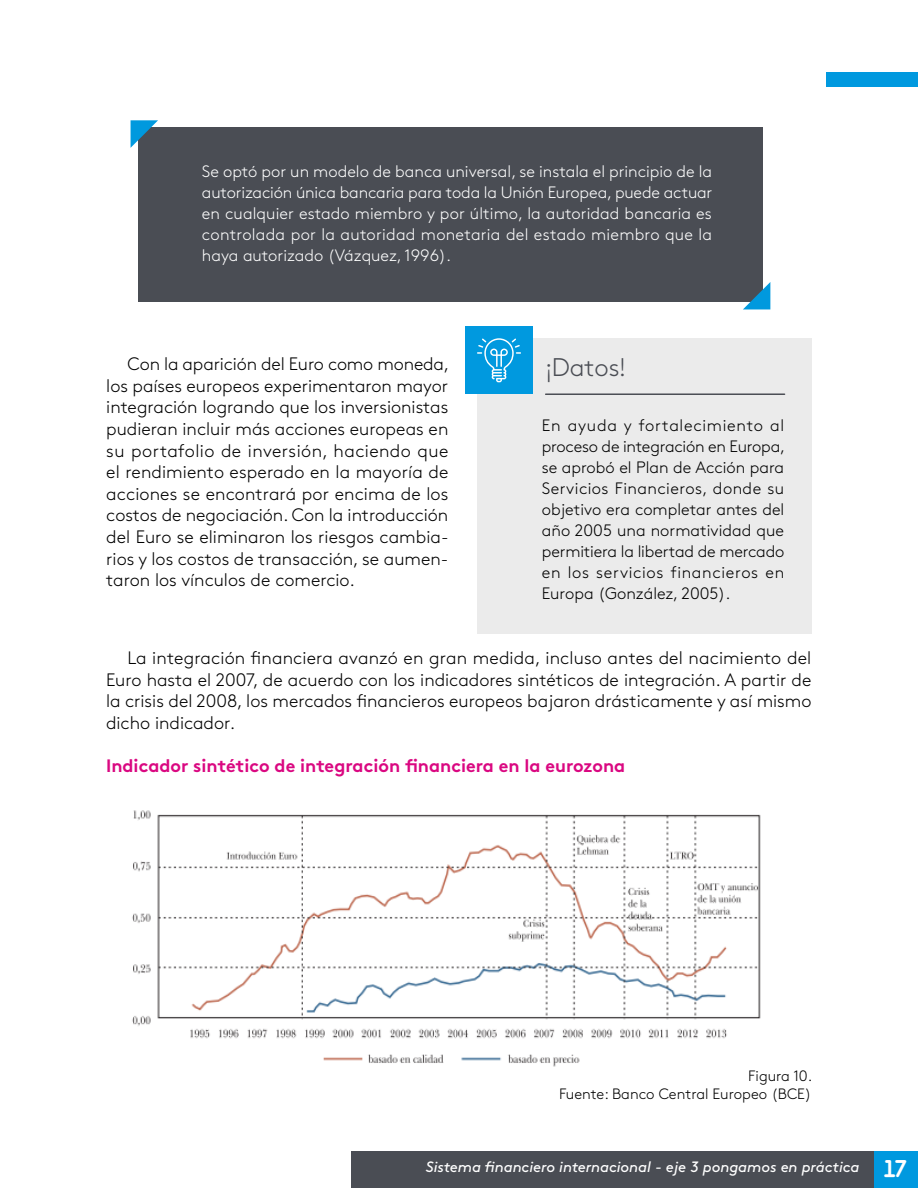
<style>
.page{position:relative;width:918px;height:1188px;background:#fff}
.page>*{position:absolute;margin:0;border:0;box-sizing:border-box;transform-origin:0 0}
.t1{font:300 25.5px "Brown Std";color:#4a4d54}
.t2{font:300 18px/21.6px "Brown Std";color:#000;text-align:justify}
.t3{font:18px "Brown Std Bold Alt";color:#da0881}
.t4{font:300 16.5px/21px "Brown Std";color:#fff;text-align:justify}
.t5{font:300 16.5px/21px "Brown Std";letter-spacing:.04em;color:#000;text-align:justify}
.t6{font:italic 15px "Brown Std";letter-spacing:-.005em;color:#fff}
.t7{font:300 15px/18px "Brown Std";color:#000;text-align:right}
.s1{font-family:"Areandina Voz";font-style:normal;font-size:24px}
</style>
<div class="page">
<div style="left:826px;top:72px;width:92px;height:15px;background:#0099df"></div>
<div style="left:873px;top:1151px;width:45px;height:37px;background:#0099df"></div>
<div style="left:351px;top:1151px;width:522px;height:37px;background:#4a4d54"></div>
<div style="left:477px;top:338px;width:335px;height:296px;background:#ebebeb"></div>
<div style="left:465px;top:327px;width:68px;height:67px;background:#0099df"></div>
<hr style="left:546px;top:393px;width:239px;height:2px;background:#4a4d54">
<svg style="left:477px;top:338px;width:44px;height:44px"></svg>
<div style="left:139px;top:127px;width:624px;height:175px;background:#4a4d54"></div>
<svg style="left:743px;top:282px;width:27px;height:27px"></svg>
<svg style="left:131px;top:120px;width:27px;height:28px"></svg>
<img style="left:132px;top:810px;width:629px;height:257px">
<p class="t4" style="left:202px;top:161px;width:512px">Se optó por un modelo de banca universal, se instala el principio de la autorización única bancaria para toda la Unión Europea, puede actuar en cualquier estado miembro y por último, la autoridad bancaria es controlada por la autoridad monetaria del estado miembro que la haya autorizado (Vázquez, 1996).</p>
<p class="t2" style="left:128px;top:353px;width:323px">Con la aparición del Euro como moneda,</p>
<h1 class="t1" style="left:546px;top:353px;width:81px">¡Datos!</h1>
<p class="t2" style="left:106px;top:375px;width:344px">los países europeos experimentaron mayor integración logrando que los inversionistas pudieran incluir más acciones europeas en su portafolio de inversión, haciendo que el rendimiento esperado en la mayoría de acciones se encontrará por encima de los costos de negociación. Con la introducción del Euro se eliminaron los riesgos cambia&shy;rios y los costos de transacción, se aumen&shy;taron los vínculos de comercio.</p>
<p class="t5" style="left:542px;top:415px;width:245px">En ayuda y fortalecimiento al proceso de integración en Europa, se aprobó el Plan de Acción para Servicios Financieros, donde su objetivo era completar antes del año 2005 una normatividad que permitiera la libertad de mercado en los servicios financieros en Europa (González, 2005).</p>
<p class="t2" style="left:106px;top:647px;width:707px;text-indent:21px">La integración financiera avanzó en gran medida, incluso antes del nacimiento del Euro hasta el 2007, de acuerdo con los indicadores sintéticos de integración. A partir de la crisis del 2008, los mercados financieros europeos bajaron drásticamente y así mismo dicho indicador.</p>
<p class="t3" style="left:106px;top:754px;width:521px">Indicador sintético de integración financiera en la eurozona</p>
<p class="t7" style="left:559px;top:1067px;width:254px">Figura 10.<br>Fuente: Banco Central Europeo (BCE)</p>
<p class="t6" style="left:426px;top:1158px;width:482px">Sistema financiero internacional - eje 3 pongamos en práctica <span class="s1">17</span></p>
</div>
